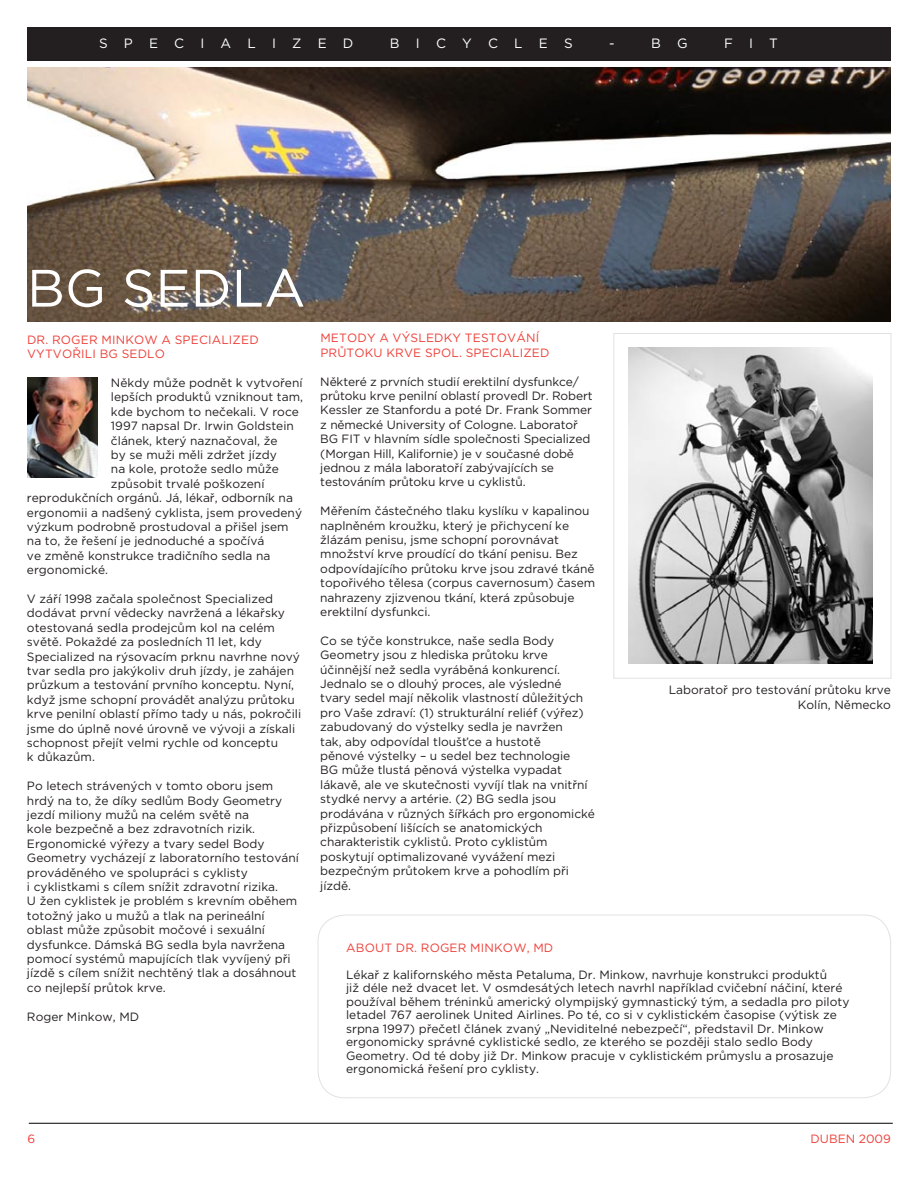
<style>
.page{position:relative;width:918px;height:1188px;background:#fff}
.page>*{position:absolute;margin:0;border:0;box-sizing:border-box;transform-origin:0 0}
.t1{font:52.5px "Gotham CE";color:#fff}
.t2{font:13.5px "Gotham CE";letter-spacing:1.2em;color:#fff}
.t3{font:12px/14.4px "Gotham CE";color:#231f20}
.t4{font:12px/14.4px "Gotham CE";letter-spacing:.015em;color:#ee3f38}
</style>
<div class="page">
<img style="left:27px;top:67px;width:864px;height:255px">
<div style="left:27px;top:27px;width:864px;height:34px;background:#231f20"></div>
<div style="left:318px;top:915px;width:573px;height:183px;border:1px solid #e0e2e3;border-radius:27px"></div>
<img style="left:27px;top:377px;width:71px;height:101px">
<div style="left:613px;top:333px;width:278px;height:346px;border:1px solid #e0e2e3"></div>
<hr style="left:29px;top:1123px;width:864px;height:1px;background:#000">
<img style="left:629px;top:348px;width:243px;height:316px">
<p class="t2" style="left:99px;top:36px;width:256px">SPECIALIZED</p>
<p class="t2" style="left:390px;top:36px;width:184px">BICYCLES</p>
<p class="t2" style="left:609px;top:36px;width:7px">-</p>
<p class="t2" style="left:651px;top:36px;width:38px">B G</p>
<p class="t2" style="left:724px;top:36px;width:55px">FIT</p>
<h1 class="t1" style="left:27px;top:258px;width:280px">BG SEDLA</h1>
<p class="t4" style="left:27px;top:332px;width:233px">DR. ROGER MINKOW A SPECIALIZED<br>VYTVOŘILI BG SEDLO</p>
<p class="t3" style="left:111px;top:375px;width:193px">Někdy může podnět k vytvoření</p>
<p class="t3" style="left:111px;top:390px;width:194px">lepších produktů vzniknout tam,</p>
<p class="t3" style="left:111px;top:404px;width:190px">kde bychom to nečekali. V roce</p>
<p class="t3" style="left:111px;top:418px;width:184px">1997 napsal Dr. Irwin Goldstein</p>
<p class="t3" style="left:111px;top:433px;width:168px">článek, který naznačoval, že</p>
<p class="t3" style="left:111px;top:447px;width:167px">by se muži měli zdržet jízdy</p>
<p class="t3" style="left:111px;top:462px;width:170px">na kole, protože sedlo může</p>
<p class="t3" style="left:111px;top:476px;width:155px">způsobit trvalé poškození</p>
<p class="t3" style="left:27px;top:490px;width:268px">reprodukčních orgánů. Já, lékař, odborník na</p>
<p class="t3" style="left:27px;top:505px;width:277px">ergonomii a nadšený cyklista, jsem provedený</p>
<p class="t3" style="left:27px;top:519px;width:263px">výzkum podrobně prostudoval a přišel jsem</p>
<p class="t3" style="left:27px;top:534px;width:239px">na to, že řešení je jednoduché a spočívá</p>
<p class="t3" style="left:27px;top:548px;width:245px">ve změně konstrukce tradičního sedla na</p>
<p class="t3" style="left:27px;top:562px;width:83px">ergonomické.</p>
<p class="t3" style="left:27px;top:591px;width:276px">V září 1998 začala společnost Specialized dodávat první vědecky navržená a lékařsky otestovaná sedla prodejcům kol na celém světě. Pokaždé za posledních 11 let, kdy Specialized na rýsovacím prknu navrhne nový tvar sedla pro jakýkoliv druh jízdy, je zahájen průzkum a testování prvního konceptu. Nyní, když jsme schopní provádět analýzu průtoku krve penilní oblastí přímo tady u nás, pokročili jsme do úplně nové úrovně ve vývoji a získali schopnost přejít velmi rychle od konceptu<br>k důkazům.</p>
<p class="t3" style="left:27px;top:778px;width:273px">Po letech strávených v tomto oboru jsem hrdý na to, že díky sedlům Body Geometry jezdí miliony mužů na celém světě na<br>kole bezpečně a bez zdravotních rizik.<br>Ergonomické výřezy a tvary sedel Body Geometry vycházejí z laboratorního testování prováděného ve spolupráci s cyklisty<br>i cyklistkami s cílem snížit zdravotní rizika.<br>U žen cyklistek je problém s krevním oběhem totožný jako u mužů a tlak na perineální oblast může způsobit močové i sexuální dysfunkce. Dámská BG sedla byla navržena pomocí systémů mapujících tlak vyvíjený při jízdě s cílem snížit nechtěný tlak a dosáhnout co nejlepší průtok krve.</p>
<p class="t3" style="left:27px;top:1009px;width:114px">Roger Minkow, MD</p>
<p class="t4" style="left:320px;top:331px;width:231px">METODY A VÝSLEDKY TESTOVÁNÍ<br>PRŮTOKU KRVE SPOL. SPECIALIZED</p>
<p class="t3" style="left:320px;top:374px;width:274px">Některé z prvních studií erektilní dysfunkce/ průtoku krve penilní oblastí provedl Dr. Robert Kessler ze Stanfordu a poté Dr. Frank Sommer z německé University of Cologne. Laboratoř BG FIT v hlavním sídle společnosti Specialized (Morgan Hill, Kalifornie) je v současné době jednou z mála laboratoří zabývajících se testováním průtoku krve u cyklistů.</p>
<p class="t3" style="left:320px;top:504px;width:276px">Měřením částečného tlaku kyslíku v kapalinou naplněném kroužku, který je přichycení ke žlázám penisu, jsme schopní porovnávat množství krve proudící do tkání penisu. Bez odpovídajícího průtoku krve jsou zdravé tkáně topořivého tělesa (corpus cavernosum) časem nahrazeny zjizvenou tkání, která způsobuje erektilní dysfunkci.</p>
<p class="t3" style="left:320px;top:633px;width:276px">Co se týče konstrukce, naše sedla Body Geometry jsou z hlediska průtoku krve účinnější než sedla vyráběná konkurencí.<br>Jednalo se o dlouhý proces, ale výsledné tvary sedel mají několik vlastností důležitých pro Vaše zdraví: (1) strukturální reliéf (výřez) zabudovaný do výstelky sedla je navržen<br>tak, aby odpovídal tloušťce a hustotě<br>pěnové výstelky – u sedel bez technologie<br>BG může tlustá pěnová výstelka vypadat lákavě, ale ve skutečnosti vyvíjí tlak na vnitřní stydké nervy a artérie. (2) BG sedla jsou prodávána v různých šířkách pro ergonomické přizpůsobení lišících se anatomických charakteristik cyklistů. Proto cyklistům poskytují optimalizované vyvážení mezi bezpečným průtokem krve a pohodlím při jízdě.</p>
<p class="t3" style="left:669px;top:683px;width:224px;text-align:right">Laboratoř pro testování průtoku krve<br>Kolín, Německo</p>
<p class="t4" style="left:346px;top:940px;width:209px">ABOUT DR. ROGER MINKOW, MD</p>
<p class="t3" style="left:346px;top:967px;width:505px;line-height:13.5px">Lékař z kalifornského města Petaluma, Dr. Minkow, navrhuje konstrukci produktů<br>již déle než dvacet let. V osmdesátých letech navrhl například cvičební náčiní, které používal během tréninků americký olympijský gymnastický tým, a sedadla pro piloty letadel 767 aerolinek United Airlines. Po té, co si v cyklistickém časopise (výtisk ze srpna 1997) přečetl článek zvaný „Neviditelné nebezpečí“, představil Dr. Minkow ergonomicky správné cyklistické sedlo, ze kterého se později stalo sedlo Body Geometry. Od té doby již Dr. Minkow pracuje v cyklistickém průmyslu a prosazuje ergonomická řešení pro cyklisty.</p>
<p class="t4" style="left:28px;top:1131px;width:9px">6</p>
<p class="t4" style="left:811px;top:1131px;width:82px">DUBEN 2009</p>
</div>
